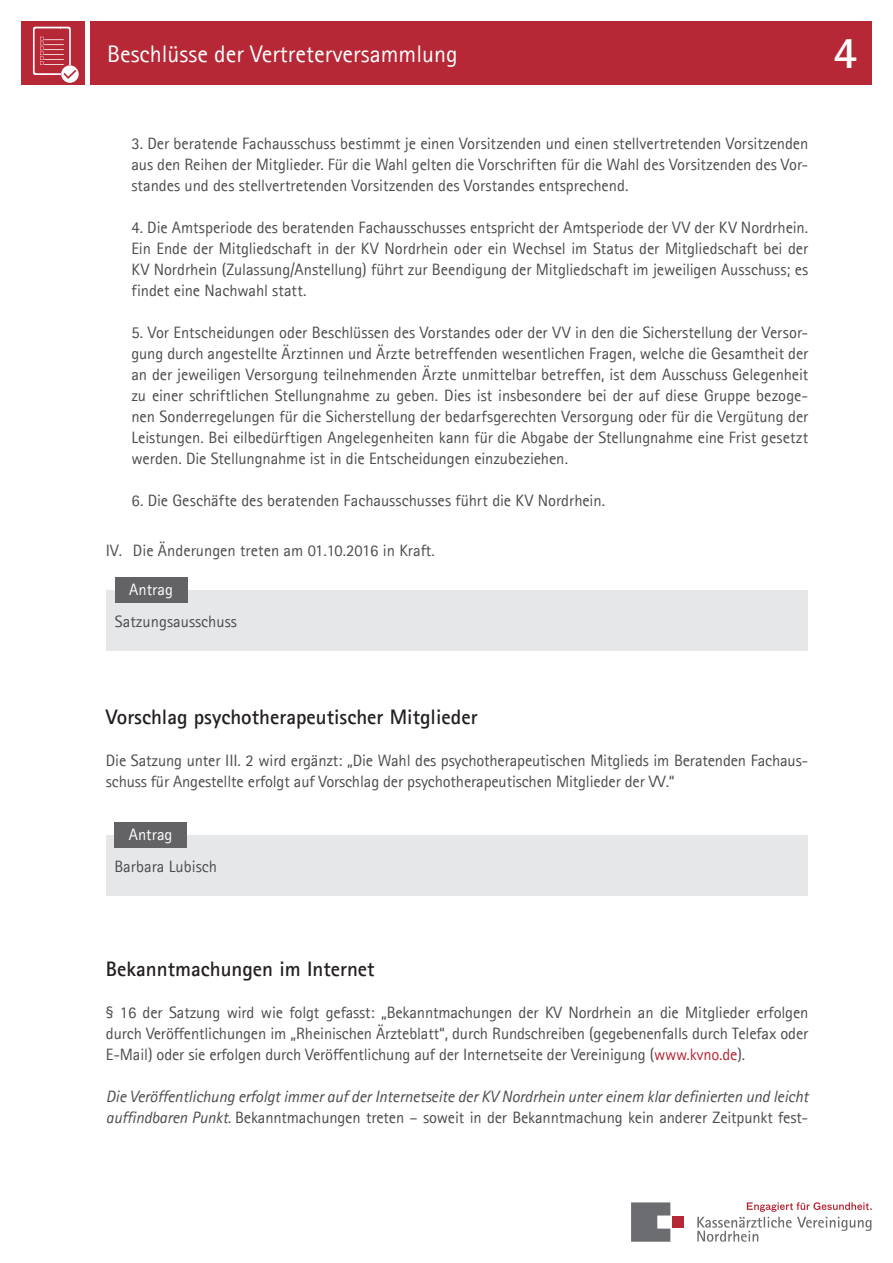
<style>
.page{position:relative;width:893px;height:1263px;background:#fff}
.page>*{position:absolute;margin:0;border:0;box-sizing:border-box;transform-origin:0 0}
.t1{font:700 45px "Agfa Rotis Sans Serif";color:#fff}
.t2{font:24px "Agfa Rotis Sans Serif";color:#fff}
._3_2_Seite_-_Übersch{font:700 21px "Agfa Rotis Sans Serif";color:#231f20}
._2_0_Fließtext_11{font:16.5px/21px "Agfa Rotis Sans Serif";letter-spacing:-.01em;color:#4b4c4d;text-align:justify}
._2_0_Fließtext_11-2{font:italic 16.5px/21px "Agfa Rotis Sans Serif";letter-spacing:-.01em;color:#4b4c4d}
._2_0_Fließtext_11-3{font:16.5px "Agfa Rotis Sans Serif";color:#fff}
.s1{color:#b72837}
.s2{font-style:normal}
</style>
<div class="page">
<svg style="left:631px;top:1202px;width:39px;height:40px;background:#7e7f82"></svg>
<div style="left:672px;top:1216px;width:11px;height:12px;background:#b72837"></div>
<svg style="left:697px;top:1202px;width:175px;height:40px"></svg>
<div style="left:90px;top:21px;width:782px;height:64px;background:#b72837"></div>
<div style="left:21px;top:21px;width:64px;height:64px;background:#b72837"></div>
<svg style="left:33px;top:27px;width:46px;height:56px"></svg>
<div style="left:106px;top:590px;width:702px;height:60px;background:#e6e7e9"></div>
<div style="left:115px;top:577px;width:72px;height:26px;background:#636366"></div>
<div style="left:106px;top:835px;width:701px;height:61px;background:#e6e7e9"></div>
<div style="left:114px;top:822px;width:73px;height:26px;background:#636366"></div>
<h2 class="t2" style="left:107px;top:40px;width:352px">Beschlüsse der Vertreterversammlung</h2>
<h1 class="t1" style="left:833px;top:25px;width:26px">4</h1>
<p class="_2_0_Fließtext_11" style="left:131px;top:133px;width:678px">3. Der beratende Fachausschuss bestimmt je einen Vorsitzenden und einen stellvertretenden Vorsitzenden aus den Reihen der Mitglieder. Für die Wahl gelten die Vorschriften für die Wahl des Vorsitzenden des Vor&shy;standes und des stellvertretenden Vorsitzenden des Vorstandes entsprechend.</p>
<p class="_2_0_Fließtext_11" style="left:131px;top:217px;width:678px">4. Die Amtsperiode des beratenden Fachausschusses entspricht der Amtsperiode der VV der KV Nordrhein.<br>Ein Ende der Mitgliedschaft in der KV Nordrhein oder ein Wechsel im Status der Mitgliedschaft bei der KV Nordrhein (Zulassung/Anstellung) führt zur Beendigung der Mitgliedschaft im jeweiligen Ausschuss; es findet eine Nachwahl statt.</p>
<p class="_2_0_Fließtext_11" style="left:131px;top:322px;width:678px">5. Vor Entscheidungen oder Beschlüssen des Vorstandes oder der VV in den die Sicherstellung der Versor&shy;gung durch angestellte Ärztinnen und Ärzte betreffenden wesentlichen Fragen, welche die Gesamtheit der an der jeweiligen Versorgung teilnehmenden Ärzte unmittelbar betreffen, ist dem Ausschuss Gelegenheit zu einer schriftlichen Stellungnahme zu geben. Dies ist insbesondere bei der auf diese Gruppe bezoge&shy;nen Sonderregelungen für die Sicherstellung der bedarfsgerechten Versorgung oder für die Vergütung der Leistungen. Bei eilbedürftigen Angelegenheiten kann für die Abgabe der Stellungnahme eine Frist gesetzt werden. Die Stellungnahme ist in die Entscheidungen einzubeziehen.</p>
<p class="_2_0_Fließtext_11" style="left:131px;top:490px;width:475px">6. Die Geschäfte des beratenden Fachausschusses führt die KV Nordrhein.</p>
<p class="_2_0_Fließtext_11" style="left:106px;top:540px;width:330px">IV. Die Änderungen treten am 01.10.2016 in Kraft.</p>
<p class="_2_0_Fließtext_11-3" style="left:129px;top:579px;width:45px">Antrag</p>
<p class="_2_0_Fließtext_11" style="left:115px;top:611px;width:124px">Satzungsausschuss</p>
<p class="_3_2_Seite_-_Übersch" style="left:106px;top:704px;width:373px">Vorschlag psychotherapeutischer Mitglieder</p>
<p class="_2_0_Fließtext_11" style="left:106px;top:750px;width:704px">Die Satzung unter III. 2 wird ergänzt: „Die Wahl des psychotherapeutischen Mitglieds im Beratenden Fachaus&shy;schuss für Angestellte erfolgt auf Vorschlag der psychotherapeutischen Mitglieder der VV.“</p>
<p class="_2_0_Fließtext_11-3" style="left:129px;top:825px;width:45px">Antrag</p>
<p class="_2_0_Fließtext_11" style="left:114px;top:856px;width:104px">Barbara Lubisch</p>
<p class="_3_2_Seite_-_Übersch" style="left:106px;top:956px;width:270px">Bekanntmachungen im Internet</p>
<p class="_2_0_Fließtext_11" style="left:106px;top:1002px;width:704px">§ 16 der Satzung wird wie folgt gefasst: „Bekanntmachungen der KV Nordrhein an die Mitglieder erfolgen durch Veröffentlichungen im „Rheinischen Ärzteblatt“, durch Rundschreiben (gegebenenfalls durch Telefax oder E-Mail) oder sie erfolgen durch Veröffentlichung auf der Internetseite der Vereinigung (<span class="s1">www.kvno.de</span>).</p>
<p class="_2_0_Fließtext_11-2" style="left:106px;top:1086px;width:704px">Die Veröffentlichung erfolgt immer auf der Internetseite der KV Nordrhein unter einem klar definierten und leicht auffindbaren Punkt. <span class="s2">Bekanntmachungen treten – soweit in der Bekanntmachung kein anderer Zeitpunkt fest-</span></p>
</div>
